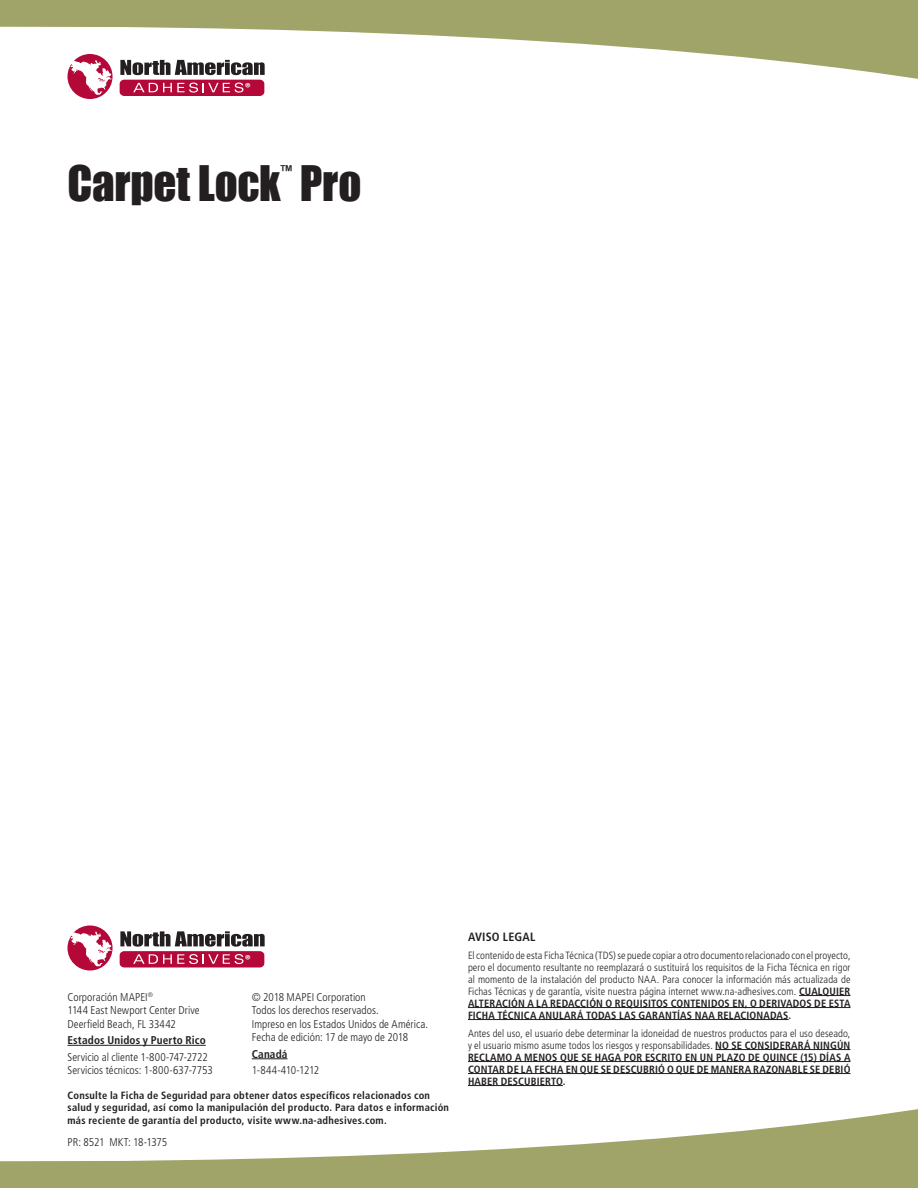
<style>
.page{position:relative;width:918px;height:1188px;background:#fff}
.page>*{position:absolute;margin:0;border:0;box-sizing:border-box;transform-origin:0 0}
.t1{font:45px "Impact";letter-spacing:-.005em;color:#231f20}
.t2{font:14.85px "Impact";color:#231f20}
.t3{font:700 13.2px "Myriad Pro";color:#fff}
.t4{font:700 condensed 12px "Frutiger LT Std";letter-spacing:.015em;color:#231f20}
.t5{font:300 condensed 11.25px/13.5px "Frutiger LT Std";letter-spacing:.005em;color:#231f20}
.t6{font:700 condensed 11.25px "Frutiger LT Std";letter-spacing:.01em;color:#231f20}
.t7{font:300 condensed 11.25px "Frutiger LT Std";letter-spacing:-.015em;color:#231f20}
.t8{font:300 condensed 11.25px "Frutiger LT Std";letter-spacing:-.035em;color:#231f20}
.t9{font:700 condensed 10.5px/12px "Frutiger LT Std";letter-spacing:.02em;color:#231f20}
.t10{font:300 condensed 10.5px/12px "Frutiger LT Std";letter-spacing:.005em;color:#231f20;text-align:justify}
.s1{font-weight:700}
.s2{font-weight:300}
</style>
<div class="page">
<svg style="left:0;top:1109px;width:918px;height:79px;fill:#a1a468"></svg>
<svg style="left:0;top:0;width:918px;height:81px;fill:#a1a468"></svg>
<div style="left:68px;top:54px;width:45px;height:45px;background:#b30838;border-radius:50%"></div>
<svg style="left:120px;top:60px;width:145px;height:15px"></svg>
<svg style="left:69px;top:60px;width:43px;height:35px"></svg>
<div style="left:120px;top:80px;width:144px;height:16px;background:#b30838;border-radius:4px"></div>
<svg style="left:133px;top:83px;width:110px;height:10px"></svg>
<hr style="left:799px;top:995px;width:52px;height:1px;background:#231f20">
<hr style="left:468px;top:1007px;width:382px;height:1px;background:#231f20">
<hr style="left:468px;top:1019px;width:321px;height:1px;background:#231f20">
<hr style="left:715px;top:1049px;width:136px;height:1px;background:#231f20">
<hr style="left:468px;top:1061px;width:382px;height:1px;background:#231f20">
<hr style="left:468px;top:1073px;width:382px;height:1px;background:#231f20">
<hr style="left:468px;top:1085px;width:95px;height:1px;background:#231f20">
<svg style="left:68px;top:926px;width:45px;height:45px"></svg>
<svg style="left:120px;top:931px;width:145px;height:16px"></svg>
<svg style="left:69px;top:931px;width:43px;height:35px"></svg>
<div style="left:120px;top:951px;width:144px;height:16px;background:#b30838;border-radius:4px"></div>
<svg style="left:133px;top:954px;width:110px;height:10px"></svg>
<hr style="left:68px;top:1045px;width:138px;height:1px;background:#231f20">
<hr style="left:252px;top:1059px;width:36px;height:1px;background:#231f20">
<p class="t3" style="left:245px;top:79px;width:8px">®</p>
<h1 class="t1" style="left:68px;top:149px;width:295px">Carpet Lock Pro</h1>
<h2 class="t2" style="left:281px;top:160px;width:13px">™</h2>
<p class="t5" style="left:67px;top:990px;width:134px">Corporación MAPEI<sup>®<br></sup>1144 East Newport Center Drive<br>Deerfield Beach, FL 33442</p>
<p class="t6" style="left:67px;top:1034px;width:140px">Estados Unidos y Puerto Rico</p>
<p class="t5" style="left:67px;top:1050px;width:147px">Servicio al cliente 1-800-747-2722<br>Servicios técnicos: 1-800-637-7753</p>
<p class="t3" style="left:245px;top:951px;width:8px">®</p>
<p class="t5" style="left:252px;top:990px;width:178px">© 2018 MAPEI Corporation<br>Todos los derechos reservados.<br>Impreso en los Estados Unidos de América.<br>Fecha de edición: 17 de mayo de 2018</p>
<p class="t6" style="left:252px;top:1047px;width:37px">Canadá</p>
<p class="t8" style="left:252px;top:1064px;width:69px">1-844-410-1212</p>
<p class="t9" style="left:68px;top:1089px;width:383px;line-height:12.6px">Consulte la Ficha de Seguridad para obtener datos específicos relacionados con salud y seguridad, así como la manipulación del producto. Para datos e información más reciente de garantía del producto, visite www.na-adhesives.com.</p>
<p class="t7" style="left:68px;top:1135px;width:101px">PR: 8521 MKT: 18-1375</p>
<p class="t4" style="left:468px;top:929px;width:69px">AVISO LEGAL</p>
<p class="t10" style="left:468px;top:949px;width:384px">El contenido de esta Ficha Técnica (TDS) se puede copiar a otro documento relacionado con el proyecto, pero el documento resultante no reemplazará o sustituirá los requisitos de la Ficha Técnica en rigor al momento de la instalación del producto NAA. Para conocer la información más actualizada de Fichas Técnicas y de garantía, visite nuestra página internet www.na-adhesives.com. <span class="s1">CUALQUIER ALTERACIÓN A LA REDACCIÓN O REQUISITOS CONTENIDOS EN, O DERIVADOS DE ESTA FICHA TÉCNICA ANULARÁ TODAS LAS GARANTÍAS NAA RELACIONADAS.</span></p>
<p class="t9" style="left:468px;top:1027px;width:384px;text-align:justify"><span class="s2">Antes del uso, el usuario debe determinar la idoneidad de nuestros productos para el uso deseado, y el usuario mismo asume todos los riesgos y responsabilidades.</span> NO SE CONSIDERARÁ NINGÚN RECLAMO A MENOS QUE SE HAGA POR ESCRITO EN UN PLAZO DE QUINCE (15) DÍAS A CONTAR DE LA FECHA EN QUE SE DESCUBRIÓ O QUE DE MANERA RAZONABLE SE DEBIÓ HABER DESCUBIERTO.</p>
</div>
